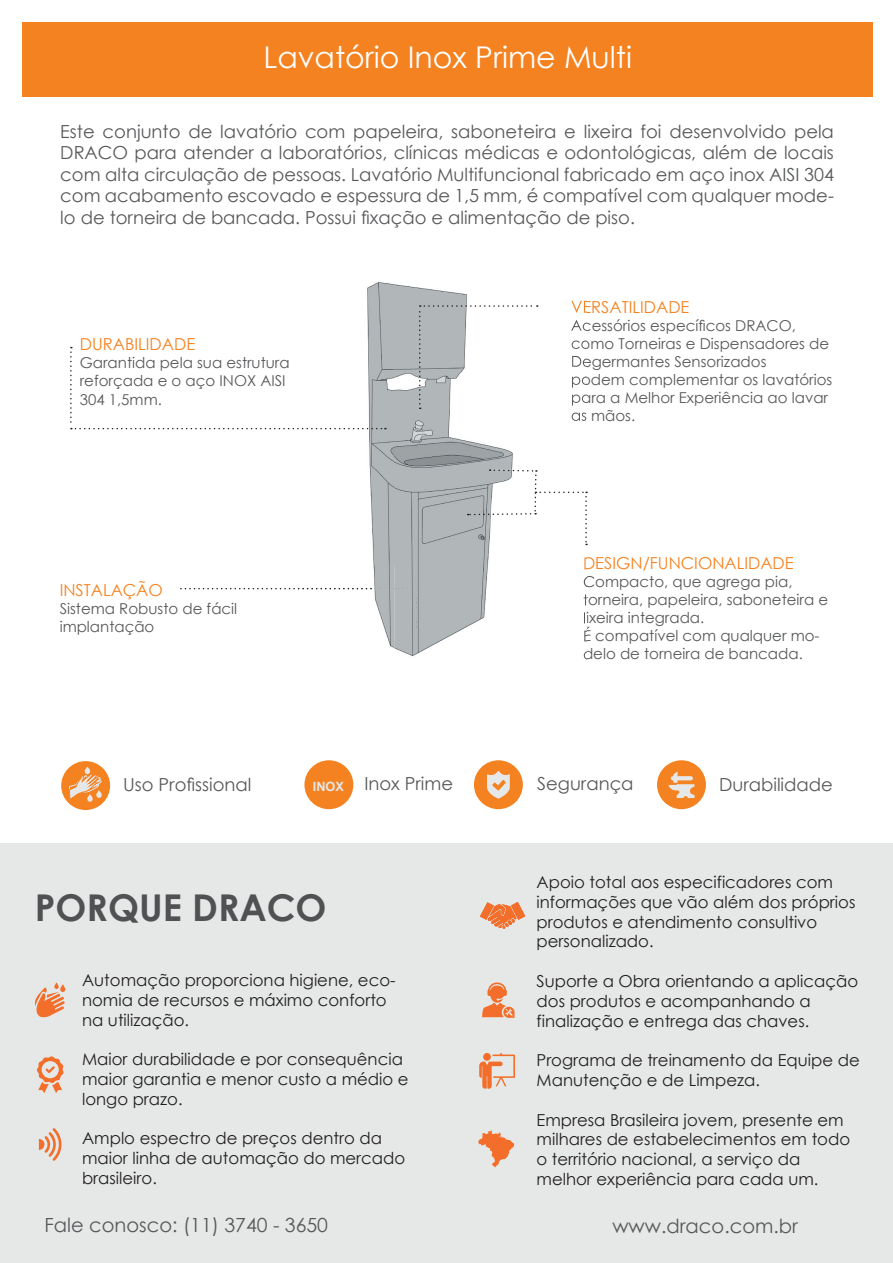
<style>
.page{position:relative;width:893px;height:1263px;background:#fff}
.page>*{position:absolute;margin:0;border:0;box-sizing:border-box;transform-origin:0 0}
.t1{font:700 36.9px "Century Gothic";color:#4f5153}
.t2{font:30px "Century Gothic";color:#fff}
.t3{font:19.5px "Century Gothic";color:#57585a}
.t4{font:18px/21.6px "Century Gothic";color:#57585a;text-align:justify}
.t5{font:16.5px/19.8px "Century Gothic";color:#231f20}
.t6{font:16.5px "Century Gothic";color:#f58220}
.t7{font:15px/18px "Century Gothic";color:#57585a}
.t8{font:700 12.75px "Arial";color:#e6e7e9}
</style>
<div class="page">
<div style="left:22px;top:22px;width:850px;height:75px;background:#f58220"></div>
<div style="left:0;top:843px;width:893px;height:420px;background:#e5e8e7"></div>
<svg style="left:35px;top:982px;width:31px;height:35px"></svg>
<svg style="left:37px;top:1056px;width:27px;height:37px"></svg>
<svg style="left:39px;top:1128px;width:22px;height:33px"></svg>
<svg style="left:480px;top:902px;width:45px;height:27px"></svg>
<svg style="left:482px;top:982px;width:33px;height:36px"></svg>
<svg style="left:479px;top:1053px;width:36px;height:36px"></svg>
<svg style="left:478px;top:1130px;width:36px;height:37px"></svg>
<svg style="left:180px;top:588px;width:118px;height:2px"></svg>
<div style="left:660px;top:763px;width:43px;height:43px;background:#f58220;border-radius:50%"></div>
<div style="left:657px;top:760px;width:49px;height:49px;border:6px solid #f58220;border-radius:50%"></div>
<svg style="left:668px;top:771px;width:26px;height:27px"></svg>
<div style="left:308px;top:763px;width:42px;height:43px;background:#f58220;border-radius:50%"></div>
<div style="left:304px;top:760px;width:49px;height:49px;border:6px solid #f58220;border-radius:50%"></div>
<div style="left:474px;top:760px;width:49px;height:49px;background:#f58220;border-radius:50%"></div>
<svg style="left:487px;top:771px;width:23px;height:27px"></svg>
<img style="left:298px;top:282px;width:289px;height:375px">
<img style="left:302px;top:588px;width:110px;height:1px">
<img style="left:416px;top:588px;width:1px;height:40px">
<img style="left:584px;top:557px;width:3px;height:14px">
<img style="left:584px;top:576px;width:3px;height:14px">
<img style="left:584px;top:594px;width:3px;height:14px">
<img style="left:584px;top:612px;width:3px;height:15px">
<img style="left:584px;top:627px;width:3px;height:17px">
<svg style="left:584px;top:648px;width:3px;height:12px"></svg>
<img style="left:571px;top:301px;width:16px;height:12px">
<img style="left:571px;top:319px;width:16px;height:15px">
<img style="left:572px;top:337px;width:15px;height:15px">
<img style="left:572px;top:355px;width:15px;height:15px">
<img style="left:572px;top:373px;width:15px;height:15px">
<img style="left:572px;top:391px;width:15px;height:15px">
<img style="left:572px;top:410px;width:15px;height:11px">
<div style="left:64px;top:764px;width:43px;height:43px;background:#f58220;border-radius:50%"></div>
<div style="left:61px;top:761px;width:49px;height:49px;border:6px solid #f58220;border-radius:50%"></div>
<svg style="left:69px;top:766px;width:34px;height:44px"></svg>
<svg style="left:468px;top:469px;width:119px;height:76px"></svg>
<svg style="left:419px;top:305px;width:119px;height:104px"></svg>
<svg style="left:70px;top:347px;width:316px;height:82px"></svg>
<h2 class="t2" style="left:264px;top:36px;width:370px">Lavatório Inox Prime Multi</h2>
<p class="t4" style="left:60px;top:120px;width:775px">Este conjunto de lavatório com papeleira, saboneteira e lixeira foi desenvolvido pela DRACO para atender a laboratórios, clínicas médicas e odontológicas, além de locais com alta circulação de pessoas. Lavatório Multifuncional fabricado em aço inox AISI 304 com acabamento escovado e espessura de 1,5 mm, é compatível com qualquer mode&shy;lo de torneira de bancada. Possui fixação e alimentação de piso.</p>
<p class="t6" style="left:80px;top:333px;width:117px">DURABILIDADE</p>
<p class="t7" style="left:80px;top:354px;width:211px">Garantida pela sua estrutura reforçada e o aço INOX AISI<br>304 1,5mm.</p>
<p class="t6" style="left:571px;top:295px;width:120px">VERSATILIDADE</p>
<p class="t7" style="left:571px;top:316px;width:263px">Acessórios específicos DRACO, como Torneiras e Dispensadores de<br>Degermantes Sensorizados<br>podem complementar os lavatórios para a Melhor Experiência ao lavar as mãos.</p>
<p class="t6" style="left:60px;top:578px;width:105px">INSTALAÇÃO</p>
<p class="t7" style="left:60px;top:599px;width:179px">Sistema Robusto de fácil implantação</p>
<p class="t4" style="left:123px;top:773px;width:130px">Uso Profissional</p>
<p class="t6" style="left:583px;top:552px;width:212px">DESIGN/FUNCIONALIDADE</p>
<p class="t7" style="left:583px;top:573px;width:247px">Compacto, que agrega pia, torneira, papeleira, saboneteira e lixeira integrada.<br>É compatível com qualquer mo&shy;delo de torneira de bancada.</p>
<p class="t8" style="left:313px;top:777px;width:33px">INOX</p>
<p class="t4" style="left:364px;top:773px;width:90px">Inox Prime</p>
<p class="t4" style="left:537px;top:773px;width:98px">Segurança</p>
<p class="t4" style="left:719px;top:773px;width:115px">Durabilidade</p>
<h1 class="t1" style="left:35px;top:879px;width:293px">PORQUE DRACO</h1>
<p class="t5" style="left:82px;top:970px;width:315px">Automação proporciona higiene, eco&shy;nomia de recursos e máximo conforto na utilização.</p>
<p class="t5" style="left:82px;top:1049px;width:328px">Maior durabilidade e por consequência maior garantia e menor custo a médio e longo prazo.</p>
<p class="t5" style="left:82px;top:1128px;width:325px">Amplo espectro de preços dentro da maior linha de automação do mercado brasileiro.</p>
<p class="t5" style="left:537px;top:872px;width:320px">Apoio total aos especificadores com informações que vão além dos próprios produtos e atendimento consultivo personalizado.</p>
<p class="t5" style="left:537px;top:971px;width:323px">Suporte a Obra orientando a aplicação dos produtos e acompanhando a finalização e entrega das chaves.</p>
<p class="t5" style="left:537px;top:1050px;width:325px">Programa de treinamento da Equipe de<br>Manutenção e de Limpeza.</p>
<p class="t5" style="left:537px;top:1109px;width:315px">Empresa Brasileira jovem, presente em milhares de estabelecimentos em todo o território nacional, a serviço da melhor experiência para cada um.</p>
<p class="t3" style="left:44px;top:1211px;width:285px">Fale conosco: (11) 3740 - 3650</p>
<p class="t3" style="left:612px;top:1212px;width:187px">www.draco.com.br</p>
</div>
